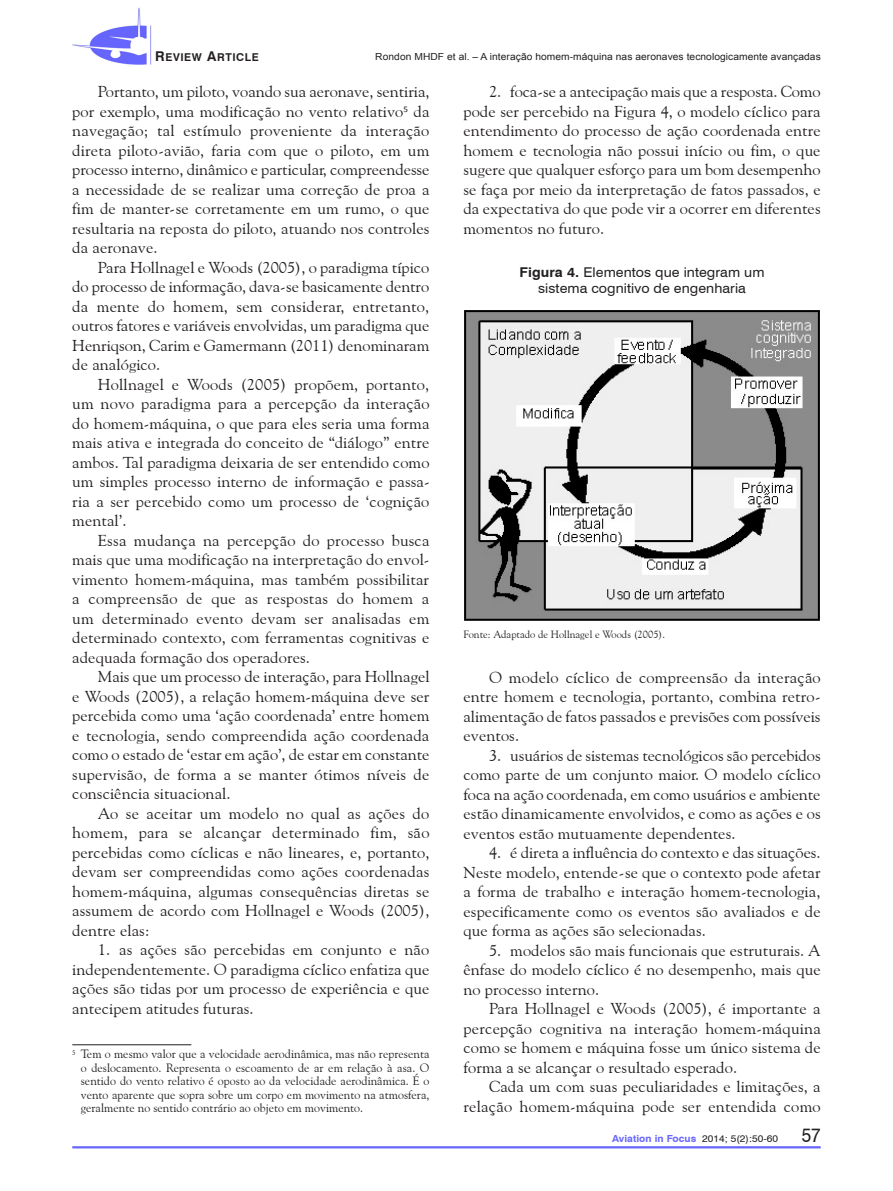
<style>
.page{position:relative;width:893px;height:1191px;background:#fff}
.page>*{position:absolute;margin:0;border:0;box-sizing:border-box;transform-origin:0 0}
.t1{font:15.75px/19.5px "Goudy Old Style BT";letter-spacing:.005em;color:#231f20;text-align:justify;scale:1.05 1}
.Nor-Ttab{font:13.5px/15.8px "Swiss 721 BT";letter-spacing:.005em;color:#231f20;text-align:center;scale:1.05 1}
.Rodapé{font:12px/13.5px "Goudy Old Style BT";letter-spacing:.005em;color:#231f20;text-align:justify}
.t2{font:10.8px "Swiss 721 BT Bold SC800";letter-spacing:.055em;color:#231f20}
.Fonte{font:10.5px "Goudy Old Style BT";letter-spacing:.005em;color:#231f20}
.t3{font:9.75px "Arial";letter-spacing:.005em;color:#231f20;scale:1.05 1}
.t4{font:700 9.75px "Swiss 721 BT";letter-spacing:.005em;color:#6665fe;scale:1.05 1}
.s1{font-size:13.5px}
.s2{font-weight:700}
.s3{font-weight:400;color:#231f20}
.s4{font-weight:400;font-size:19.8px;color:#231f20}
</style>
<div class="page">
<hr style="left:72px;top:1146px;width:749px;height:2px;background:#6665fe">
<img style="left:72px;top:7px;width:80px;height:58px">
<hr style="left:72px;top:1044px;width:119px;height:1px;background:#231f20">
<img style="left:464px;top:310px;width:356px;height:311px">
<p class="t2" style="left:155px;top:50px;width:105px"><span class="s1">R</span>EVIEW <span class="s1">A</span>RTICLE</p>
<p class="t1" style="left:72px;top:82px;width:342px;text-indent:26px">Portanto, um piloto, voando sua aeronave, sentiria, por exemplo, uma modificação no vento relativo<sup>5</sup> da navegação; tal estímulo proveniente da interação direta piloto-avião, faria com que o piloto, em um processo interno, dinâmico e particular, compreendesse a necessidade de se realizar uma correção de proa a fim de manter-se corretamente em um rumo, o que resultaria na reposta do piloto, atuando nos controles da aeronave.</p>
<p class="t1" style="left:72px;top:257px;width:342px;text-indent:26px">Para Hollnagel e Woods (2005), o paradigma típico do processo de informação, dava-se basicamente dentro da mente do homem, sem considerar, entretanto, outros fatores e variáveis envolvidas, um paradigma que Henriqson, Carim e Gamermann (2011) denominaram de analógico.</p>
<p class="t1" style="left:72px;top:374px;width:342px;text-indent:26px">Hollnagel e Woods (2005) propõem, portanto, um novo paradigma para a percepção da interação do homem-máquina, o que para eles seria uma forma mais ativa e integrada do conceito de “diálogo” entre ambos. Tal paradigma deixaria de ser entendido como um simples processo interno de informação e passa&shy;ria a ser percebido como um processo de ‘cognição mental’.</p>
<p class="t1" style="left:72px;top:530px;width:342px;text-indent:26px">Essa mudança na percepção do processo busca mais que uma modificação na interpretação do envol&shy;vimento homem-máquina, mas também possibilitar a compreensão de que as respostas do homem a um determinado evento devam ser analisadas em determinado contexto, com ferramentas cognitivas e adequada formação dos operadores.</p>
<p class="t1" style="left:72px;top:667px;width:342px;text-indent:26px">Mais que um processo de interação, para Hollnagel e Woods (2005), a relação homem-máquina deve ser percebida como uma ‘ação coordenada’ entre homem e tecnologia, sendo compreendida ação coordenada como o estado de ‘estar em ação’, de estar em constante supervisão, de forma a se manter ótimos níveis de consciência situacional.</p>
<p class="t1" style="left:72px;top:803px;width:342px;text-indent:26px">Ao se aceitar um modelo no qual as ações do homem, para se alcançar determinado fim, são percebidas como cíclicas e não lineares, e, portanto, devam ser compreendidas como ações coordenadas homem-máquina, algumas consequências diretas se assumem de acordo com Hollnagel e Woods (2005), dentre elas:</p>
<p class="t1" style="left:72px;top:940px;width:342px;text-indent:26px">1. as ações são percebidas em conjunto e não independentemente. O paradigma cíclico enfatiza que ações são tidas por um processo de experiência e que antecipem atitudes futuras.</p>
<p class="Rodapé" style="left:81px;top:1047px;width:350px;text-indent:-9px"><sup>5</sup> Tem o mesmo valor que a velocidade aerodinâmica, mas não representa o deslocamento. Representa o escoamento de ar em relação à asa. O sentido do vento relativo é oposto ao da velocidade aerodinâmica. É o vento aparente que sopra sobre um corpo em movimento na atmosfera, geralmente no sentido contrário ao objeto em movimento.</p>
<p class="t3" style="left:375px;top:50px;width:426px">Rondon MHDF et al. – A interação homem-máquina nas aeronaves tecnologicamente avançadas</p>
<p class="t1" style="left:463px;top:82px;width:342px;text-indent:26px">2. foca-se a antecipação mais que a resposta. Como pode ser percebido na Figura 4, o modelo cíclico para entendimento do processo de ação coordenada entre homem e tecnologia não possui início ou fim, o que sugere que qualquer esforço para um bom desempenho se faça por meio da interpretação de fatos passados, e da expectativa do que pode vir a ocorrer em diferentes momentos no futuro.</p>
<p class="Nor-Ttab" style="left:520px;top:264px;width:235px"><span class="s2">Figura 4.</span> Elementos que integram um sistema cognitivo de engenharia</p>
<p class="Fonte" style="left:463px;top:627px;width:203px">Fonte: Adaptado de Hollnagel e Woods (2005).</p>
<p class="t1" style="left:463px;top:667px;width:342px;text-indent:26px">O modelo cíclico de compreensão da interação entre homem e tecnologia, portanto, combina retro&shy;alimentação de fatos passados e previsões com possíveis eventos.</p>
<p class="t1" style="left:463px;top:745px;width:342px;text-indent:26px">3. usuários de sistemas tecnológicos são percebidos como parte de um conjunto maior. O modelo cíclico foca na ação coordenada, em como usuários e ambiente estão dinamicamente envolvidos, e como as ações e os eventos estão mutuamente dependentes.</p>
<p class="t1" style="left:463px;top:843px;width:342px;text-indent:26px">4. é direta a influência do contexto e das situações.<br>Neste modelo, entende-se que o contexto pode afetar a forma de trabalho e interação homem-tecnologia, especificamente como os eventos são avaliados e de que forma as ações são selecionadas.</p>
<p class="t1" style="left:463px;top:940px;width:342px;text-indent:26px">5. modelos são mais funcionais que estruturais. A ênfase do modelo cíclico é no desempenho, mais que no processo interno.</p>
<p class="t1" style="left:463px;top:999px;width:342px;text-indent:26px">Para Hollnagel e Woods (2005), é importante a percepção cognitiva na interação homem-máquina como se homem e máquina fosse um único sistema de forma a se alcançar o resultado esperado.</p>
<p class="t1" style="left:463px;top:1077px;width:342px;text-align:right">Cada um com suas peculiaridades e limitações, a relação homem-máquina pode ser entendida como</p>
<p class="t4" style="left:612px;top:1132px;width:200px">Aviation in Focus <span class="s3">2014; 5(2):50-60</span> <span class="s4">57</span></p>
</div>
